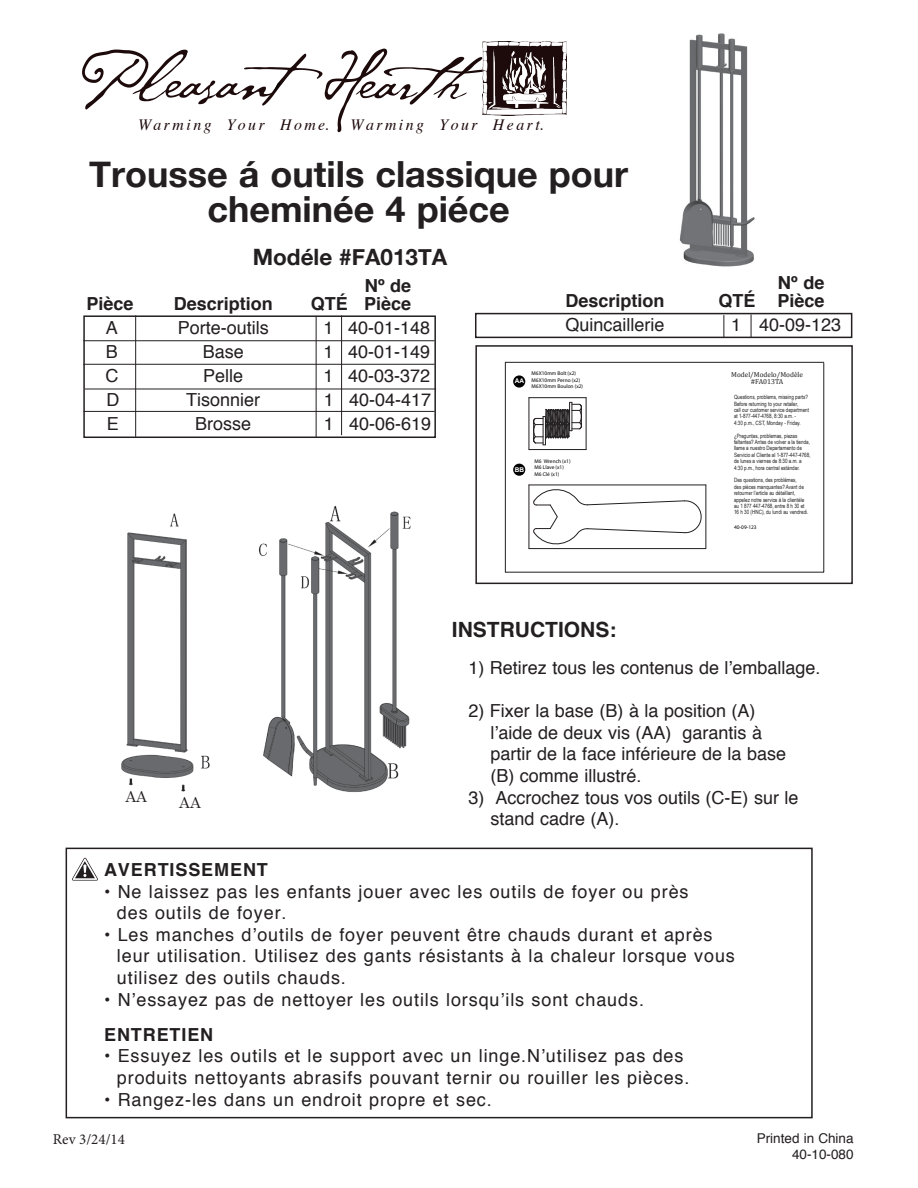
<style>
.page{position:relative;width:918px;height:1188px;background:#fff}
.page>*{position:absolute;margin:0;border:0;box-sizing:border-box;transform-origin:0 0}
.t1{font:700 36px/34.5px "Helvetica Neue";color:#231f20;text-align:center}
.t2{font:700 22.5px "Helvetica Neue";color:#231f20}
.t3{font:700 21px "Helvetica";color:#231f20}
.t4{font:18px "Helvetica";letter-spacing:.05em;color:#231f20}
.t5{font:18px/21.6px "Helvetica";color:#231f20}
.t6{font:700 18px "Helvetica";color:#231f20}
.t7{font:700 18px "Helvetica";letter-spacing:.05em;color:#231f20}
.t8{font:700 18px "Helvetica Neue";color:#231f20}
.t9{font:italic 15.75px "Times";letter-spacing:.16em;color:#1d0a0b}
.t10{font:15px "Minion Pro";color:#231f20}
.t11{font:15px "Century Schoolbook";color:#231f20}
.t12{font:13.5px "Helvetica";color:#231f20}
.t13{font:7.2px/7.8px "Cambria";color:#221f1f;text-align:center}
.t14{font:700 6.45px "Arial";color:#fff}
.t15{font:5.85px/6.4px "Arial Narrow";color:#221f1f;scale:.95 1}
.t16{font:5.4px/6.4px "Myriad Pro";color:#000}
.s1{font-family:"Helvetica"}
</style>
<div class="page">
<div style="left:475px;top:345px;width:378px;height:239px;border:2px solid #231f20"></div>
<img style="left:121px;top:513px;width:89px;height:279px">
<img style="left:679px;top:33px;width:76px;height:234px">
<svg style="left:82px;top:49px;width:408px;height:83px"></svg>
<img style="left:483px;top:42px;width:84px;height:73px">
<div style="left:83px;top:315px;width:353px;height:123px;border:2px solid #231f20"></div>
<hr style="left:83px;top:340px;width:352px;height:1px;background:#231f20">
<hr style="left:83px;top:364px;width:352px;height:1px;background:#231f20">
<hr style="left:135px;top:315px;width:1px;height:122px;background:#231f20">
<hr style="left:341px;top:315px;width:1px;height:120px;background:#231f20">
<hr style="left:83px;top:411px;width:352px;height:1px;background:#231f20">
<hr style="left:316px;top:317px;width:1px;height:121px;background:#231f20">
<img style="left:258px;top:505px;width:153px;height:287px">
<div style="left:124px;top:789px;width:30px;height:24px;background:#fff"></div>
<div style="left:66px;top:848px;width:747px;height:270px;border:2px solid #231f20"></div>
<hr style="left:85px;top:389px;width:351px;height:1px;background:#231f20">
<hr style="left:505px;top:362px;width:319px;height:1px;background:#231f20">
<svg style="left:505px;top:363px;width:319px;height:209px"></svg>
<svg style="left:530px;top:485px;width:176px;height:64px"></svg>
<hr style="left:529px;top:485px;width:1px;height:64px;background:#231f20">
<div style="left:513px;top:375px;width:12px;height:13px;background:#000;border-radius:50%"></div>
<div style="left:513px;top:464px;width:12px;height:12px;background:#000;border-radius:50%"></div>
<div style="left:475px;top:313px;width:377px;height:25px;border:2px solid #231f20"></div>
<svg style="left:751px;top:314px;width:1px;height:23px"></svg>
<svg style="left:723px;top:315px;width:1px;height:23px"></svg>
<svg style="left:72px;top:858px;width:26px;height:23px"></svg>
<p class="t9" style="left:138px;top:111px;width:192px">Warming Your Home.</p>
<p class="t9" style="left:350px;top:111px;width:194px">Warming Your Heart.</p>
<p class="t1" style="left:89px;top:158px;width:541px">Trousse á outils classique pour cheminée 4 piéce</p>
<p class="t2" style="left:253px;top:239px;width:196px">Modéle #FA013TA</p>
<p class="t6" style="left:87px;top:289px;width:49px">Pièce</p>
<p class="t6" style="left:174px;top:289px;width:101px">Description</p>
<p class="t6" style="left:311px;top:289px;width:102px">QTÉ Pièce</p>
<p class="t4" style="left:106px;top:314px;width:14px">A</p>
<p class="t5" style="left:178px;top:317px;width:93px">Porte-outils</p>
<p class="t4" style="left:324px;top:314px;width:108px">1 40-01-148</p>
<p class="t4" style="left:106px;top:338px;width:14px">B</p>
<p class="t4" style="left:203px;top:338px;width:43px">Base</p>
<p class="t4" style="left:324px;top:338px;width:108px">1 40-01-149</p>
<p class="t4" style="left:105px;top:362px;width:14px">C</p>
<p class="t4" style="left:203px;top:362px;width:42px">Pelle</p>
<p class="t4" style="left:324px;top:362px;width:108px">1 40-03-372</p>
<p class="t8" style="left:778px;top:268px;width:48px">Nº <span class="s1">de</span></p>
<p class="t8" style="left:365px;top:271px;width:48px">Nº <span class="s1">de</span></p>
<p class="t6" style="left:565px;top:286px;width:101px">Description</p>
<p class="t6" style="left:719px;top:286px;width:108px">QTÉ Pièce</p>
<p class="t5" style="left:566px;top:314px;width:101px">Quincaillerie</p>
<p class="t4" style="left:731px;top:310px;width:112px">1 40-09-123</p>
<p class="t16" style="left:532px;top:370px;width:53px">M6X10mm Bolt (x2)<br>M6X10mm Perno (x2)<br>M6X10mm Boulon (x2)</p>
<p class="t13" style="left:731px;top:370px;width:73px">Model/Modelo/Modèle #FA013TA</p>
<p class="t15" style="left:734px;top:394px;width:80px">Questions, problems, missing parts?<br>Before returning to your retailer,<br>call our customer service department at 1-877-447-4768, 8:30 a.m. -<br>4:30 p.m., CST, Monday - Friday.</p>
<p class="t15" style="left:734px;top:432px;width:82px">¿Preguntas, problemas, piezas faltantes? Antes de volver a la tienda, llame a nuestro Departamento de Servicio al Cliente al 1-877-447-4768, de lunes a viernes de 8:30 a.m. a 4:30 p.m., hora central estándar.</p>
<p class="t15" style="left:734px;top:477px;width:80px">Des questions, des problèmes,<br>des pièces manquantes? Avant de retourner l’article au détaillant, appelez notre service à la clientèle au 1 877 447-4768, entre 8 h 30 et 16 h 30 (HNC), du lundi au vendredi.</p>
<p class="t16" style="left:734px;top:524px;width:24px">40-09-123</p>
<p class="t14" style="left:515px;top:377px;width:11px">AA</p>
<p class="t4" style="left:106px;top:386px;width:14px">D</p>
<p class="t5" style="left:186px;top:389px;width:76px">Tisonnier</p>
<p class="t4" style="left:324px;top:386px;width:109px">1 40-04-417</p>
<p class="t4" style="left:107px;top:410px;width:14px">E</p>
<p class="t4" style="left:195px;top:410px;width:58px">Brosse</p>
<p class="t4" style="left:324px;top:410px;width:109px">1 40-06-619</p>
<p class="t16" style="left:535px;top:458px;width:38px">M6 Wrench (x1)<br>M6 Llave (x1)<br>M6 Clé (x1)</p>
<p class="t14" style="left:515px;top:466px;width:11px">BB</p>
<p class="t11" style="left:125px;top:787px;width:23px">AA</p>
<p class="t11" style="left:179px;top:793px;width:23px">AA</p>
<p class="t3" style="left:452px;top:613px;width:166px">INSTRUCTIONS:</p>
<p class="t5" style="left:468px;top:657px;width:354px">1) Retirez tous les contenus de l’emballage.</p>
<p class="t5" style="left:468px;top:701px;width:289px">2) Fixer la base (B) à la position (A)</p>
<p class="t5" style="left:490px;top:722px;width:273px">l’aide de deux vis (AA) garantis à</p>
<p class="t5" style="left:490px;top:744px;width:297px">partir de la face inférieure de la base</p>
<p class="t5" style="left:490px;top:765px;width:153px">(B) comme illustré.</p>
<p class="t5" style="left:490px;top:787px;width:310px;text-indent:-22px">3) Accrochez tous vos outils (C-E) sur le stand cadre (A).</p>
<p class="t7" style="left:104px;top:855px;width:165px">AVERTISSEMENT</p>
<p class="t4" style="left:104px;top:877px;width:586px">• Ne laissez pas les enfants jouer avec les outils de foyer ou près</p>
<p class="t4" style="left:117px;top:899px;width:171px">des outils de foyer.</p>
<p class="t4" style="left:104px;top:921px;width:610px">• Les manches d’outils de foyer peuvent être chauds durant et après</p>
<p class="t4" style="left:117px;top:942px;width:620px">leur utilisation. Utilisez des gants résistants à la chaleur lorsque vous</p>
<p class="t4" style="left:117px;top:964px;width:230px">utilisez des outils chauds.</p>
<p class="t4" style="left:104px;top:985px;width:541px">• N’essayez pas de nettoyer les outils lorsqu’ils sont chauds.</p>
<p class="t7" style="left:104px;top:1020px;width:111px">ENTRETIEN</p>
<p class="t4" style="left:104px;top:1042px;width:581px">• Essuyez les outils et le support avec un linge.N’utilisez pas des</p>
<p class="t4" style="left:117px;top:1064px;width:574px">produits nettoyants abrasifs pouvant ternir ou rouiller les pièces.</p>
<p class="t4" style="left:104px;top:1085px;width:389px">• Rangez-les dans un endroit propre et sec.</p>
<p class="t10" style="left:53px;top:1129px;width:74px">Rev 3/24/14</p>
<p class="t12" style="left:757px;top:1128px;width:98px">Printed in China</p>
<p class="t12" style="left:792px;top:1144px;width:63px">40-10-080</p>
</div>
